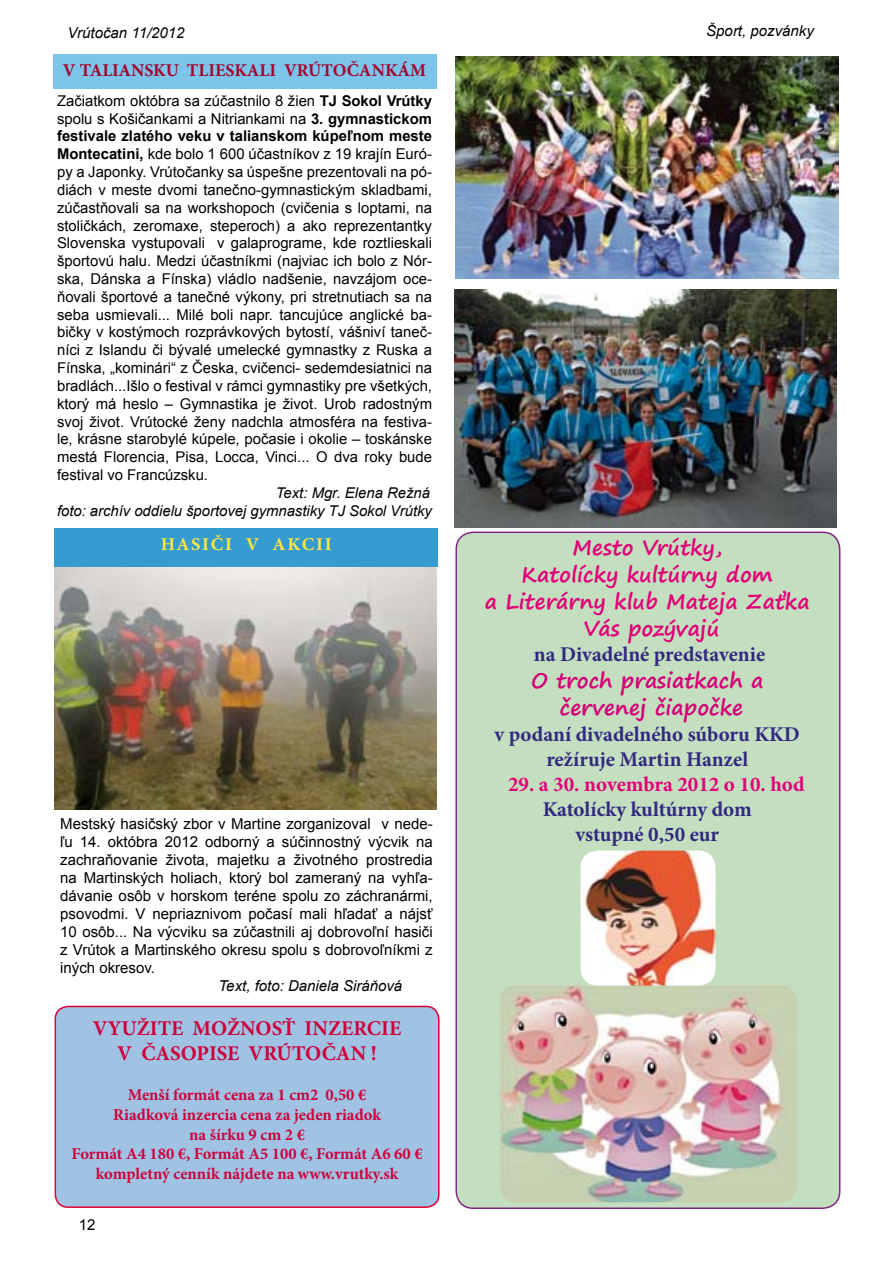
<style>
.page{position:relative;width:893px;height:1263px;background:#fff}
.page>*{position:absolute;margin:0;border:0;box-sizing:border-box;transform-origin:0 0}
.t1{font:700 21px/25.2px "Minion Pro";color:#32287f;text-align:center}
.t2{font:700 21px/27px "Segoe Print";color:#e20077;text-align:center}
.t3{font:700 21px/25.2px "Minion Pro";color:#cd003c;text-align:center}
.t4{font:700 21px/27px "Segoe Print";color:#d50077;text-align:center}
.t5{font:700 21px "Minion Pro";color:#e20077}
.t6{font:700 18px "Minion Pro";color:#a2042d}
.t7{font:700 18px "Minion Pro";letter-spacing:.09em;color:#ffe93c}
.t8{font:700 16.5px/19.8px "Minion Pro";color:#cd003c;text-align:center}
.t9{font:15px/18px "Arial";color:#000;text-align:justify}
.t10{font:italic 15px "Arial";color:#000}
.t11{font:14.85px/17.9px "Arial";color:#000;text-align:justify}
.t12{font:italic 14.85px/17.9px "Arial";color:#000;text-align:right}
.s1{font-weight:700}
</style>
<div class="page">
<div style="left:53px;top:55px;width:383px;height:34px;background:#7cc4e9"></div>
<img style="left:454px;top:289px;width:383px;height:238px">
<img style="left:455px;top:56px;width:383px;height:223px">
<div style="left:55px;top:528px;width:383px;height:39px;background:#359bd1"></div>
<img style="left:54px;top:567px;width:383px;height:242px">
<div style="left:55px;top:1006px;width:384px;height:201px;background:#a1c3e3;border-radius:13px"></div>
<div style="left:55px;top:1006px;width:385px;height:202px;border:2px solid #dc0035;border-radius:13px"></div>
<div style="left:456px;top:532px;width:384px;height:676px;background:#c4dfc0;border-radius:17px"></div>
<div style="left:455px;top:531px;width:385px;height:678px;border:2px solid #802783;border-radius:17px"></div>
<img style="left:500px;top:985px;width:297px;height:217px">
<img style="left:580px;top:850px;width:136px;height:136px">
<p class="t10" style="left:68px;top:23px;width:119px">Vrútočan 11/2012</p>
<p class="t10" style="left:706px;top:21px;width:109px">Šport, pozvánky</p>
<p class="t6" style="left:63px;top:58px;width:365px">V TALIANSKU TLIESKALI VRÚTOČANKÁM</p>
<p class="t11" style="left:57px;top:92px;width:376px">Začiatkom októbra sa zúčastnilo 8 žien <span class="s1">TJ Sokol Vrútky </span>spolu s Košičankami a Nitriankami na <span class="s1">3. gymnastickom festivale zlatého veku v talianskom kúpeľnom meste Montecatini,</span> kde bolo 1 600 účastníkov z 19 krajín Euró&shy;py a Japonky. Vrútočanky sa úspešne prezentovali na pó&shy;diách v meste dvomi tanečno-gymnastickým skladbami, zúčastňovali sa na workshopoch (cvičenia s loptami, na stoličkách, zeromaxe, steperoch) a ako reprezentantky Slovenska vystupovali v galaprograme, kde roztlieskali športovú halu. Medzi účastníkmi (najviac ich bolo z Nór&shy;ska, Dánska a Fínska) vládlo nadšenie, navzájom oce&shy;ňovali športové a tanečné výkony, pri stretnutiach sa na seba usmievali... Milé boli napr. tancujúce anglické ba&shy;bičky v kostýmoch rozprávkových bytostí, vášniví taneč&shy;níci z Islandu či bývalé umelecké gymnastky z Ruska a Fínska, „kominári“ z Česka, cvičenci- sedemdesiatnici na bradlách...Išlo o festival v rámci gymnastiky pre všetkých, ktorý má heslo – Gymnastika je život. Urob radostným svoj život. Vrútocké ženy nadchla atmosféra na festiva&shy;le, krásne starobylé kúpele, počasie i okolie – toskánske mestá Florencia, Pisa, Locca, Vinci... O dva roky bude festival vo Francúzsku.</p>
<p class="t12" style="left:57px;top:484px;width:376px">Text: Mgr. Elena Režná<br>foto: archív oddielu športovej gymnastiky TJ Sokol Vrútky</p>
<p class="t7" style="left:161px;top:531px;width:173px">HASIČI V AKCII</p>
<h1 class="t2" style="left:485px;top:533px;width:326px">Mesto Vrútky,<br>Katolícky kultúrny dom<br>a Literárny klub Mateja Zaťka<br>Vás pozývajú</h1>
<h1 class="t1" style="left:534px;top:642px;width:233px">na Divadelné predstavenie</h1>
<h1 class="t4" style="left:531px;top:667px;width:234px">O troch prasiatkach a červenej čiapočke</h1>
<h1 class="t1" style="left:495px;top:721px;width:307px">v podaní divadelného súboru KKD režíruje Martin Hanzel</h1>
<h1 class="t5" style="left:508px;top:769px;width:298px">29. a 30. novembra 2012 o 10. hod</h1>
<h1 class="t1" style="left:543px;top:797px;width:211px">Katolícky kultúrny dom vstupné 0,50 eur</h1>
<p class="t9" style="left:60px;top:815px;width:374px">Mestský hasičský zbor v Martine zorganizoval v nede&shy;ľu 14. októbra 2012 odborný a súčinnostný výcvik na zachraňovanie života, majetku a životného prostredia na Martinských holiach, ktorý bol zameraný na vyhľa&shy;dávanie osôb v horskom teréne spolu zo záchranármi, psovodmi. V nepriaznivom počasí mali hľadať a nájsť 10 osôb... Na výcviku sa zúčastnili aj dobrovoľní hasiči z Vrútok a Martinského okresu spolu s dobrovoľníkmi z iných okresov.</p>
<p class="t10" style="left:219px;top:976px;width:185px">Text, foto: Daniela Siráňová</p>
<h1 class="t3" style="left:93px;top:1016px;width:310px">VYUŽITE MOŽNOSŤ INZERCIE<br>V ČASOPISE VRÚTOČAN !</h1>
<p class="t8" style="left:71px;top:1085px;width:353px">Menší formát cena za 1 cm2 0,50 €<br>Riadková inzercia cena za jeden riadok<br>na šírku 9 cm 2 €<br>Formát A4 180 €, Formát A5 100 €, Formát A6 60 € kompletný cenník nájdete na www.vrutky.sk</p>
<p class="t9" style="left:79px;top:1216px;width:18px">12</p>
</div>
